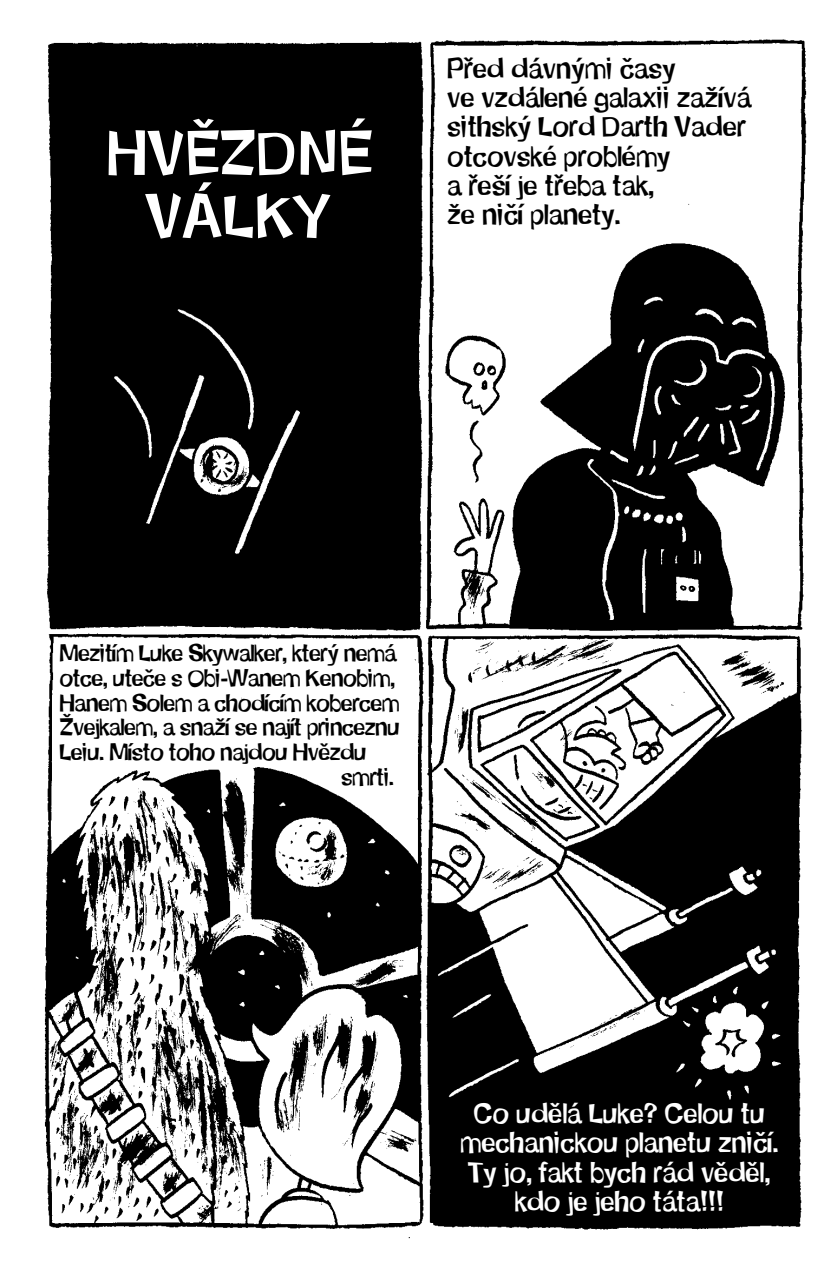
<style>
.page{position:relative;width:830px;height:1275px;background:#fff}
.page>*{position:absolute;margin:0;border:0;box-sizing:border-box;transform-origin:0 0}
.t1{font:58.5px/63px "TT Schmelvetica";letter-spacing:.03em;color:#fff;text-align:center}
.t2{font:27px/29.2px "TT Schmelvetica";color:#000}
.t3{font:27px/29.2px "TT Schmelvetica";color:#fff;text-align:center}
.t4{font:22.5px "TT Schmelvetica";letter-spacing:-.02em;color:#000}
</style>
<div class="page">
<img style="left:44px;top:39px;width:763px;height:1200px">
<h1 class="t1" style="left:107px;top:127px;width:266px">HVĚZDNÉ<br>VÁLKY</h1>
<p class="t2" style="left:447px;top:56px;width:305px">Před dávnými časy<br>ve vzdálené galaxii zažívá sithský Lord Darth Vader otcovské problémy<br>a řeší je třeba tak,<br>že ničí planety.</p>
<p class="t4" style="left:59px;top:644px;width:338px">Mezitím Luke Skywalker, který nemá</p>
<p class="t4" style="left:59px;top:669px;width:337px">otce, uteče s Obi-Wanem Kenobim,</p>
<p class="t4" style="left:59px;top:694px;width:341px">Hanem Solem a chodícím kobercem</p>
<p class="t4" style="left:59px;top:718px;width:341px">Žvejkalem, a snaží se najít princeznu</p>
<p class="t4" style="left:59px;top:743px;width:308px">Leiu. Místo toho najdou Hvězdu</p>
<p class="t4" style="left:341px;top:768px;width:54px">smrti.</p>
<p class="t3" style="left:460px;top:1101px;width:320px">Co udělá Luke? Celou tu mechanickou planetu zničí.<br>Ty jo, fakt bych rád věděl, kdo je jeho táta!!!</p>
</div>
